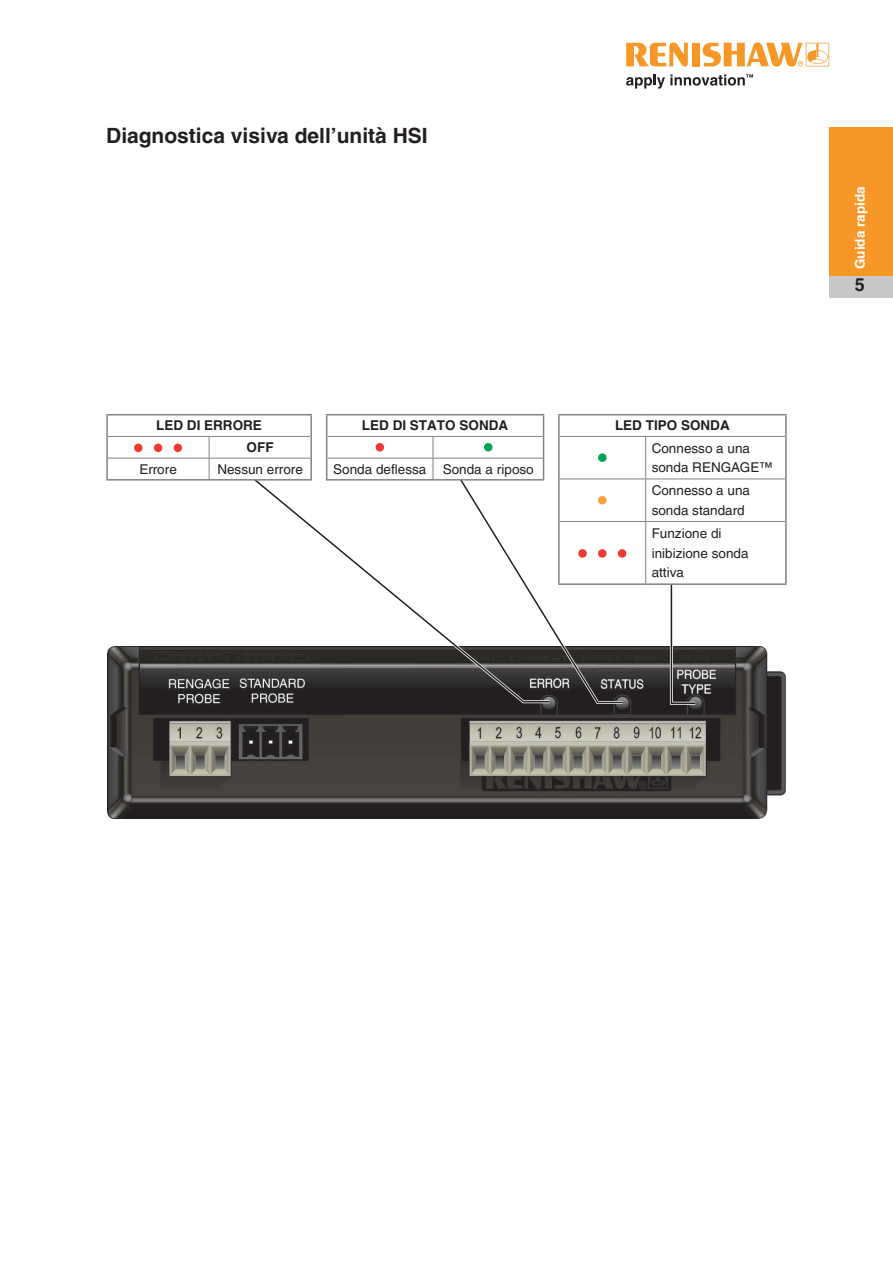
<style>
.page{position:relative;width:893px;height:1263px;background:#fff}
.page>*{position:absolute;margin:0;border:0;box-sizing:border-box;transform-origin:0 0}
.Heading_1{font:700 21px "Helvetica LT Pro";color:#231f20}
.t1{font:700 18px "Helvetica LT Pro";color:#231f20}
._9pt_table_text{font:13.5px/19.5px "Helvetica LT Pro";color:#231f20}
._6_pt_left{font:13.5px/19.5px "Helvetica LT Pro";color:#231f20}
.Trigger_Logic{font:700 13.5px "Helvetica LT Pro";color:#231f20}
.t2{font:700 13.5px "Helvetica LT Pro";color:#fff}
</style>
<div class="page">
<svg style="left:626px;top:43px;width:62px;height:24px"></svg>
<div style="left:692px;top:43px;width:8px;height:23px;background:#f79727"></div>
<svg style="left:703px;top:43px;width:126px;height:24px"></svg>
<svg style="left:626px;top:74px;width:127px;height:15px"></svg>
<div style="left:829px;top:128px;width:64px;height:148px;background:#f79727"></div>
<div style="left:829px;top:276px;width:64px;height:22px;background:#c7c8ca"></div>
<img style="left:107px;top:646px;width:679px;height:173px">
<svg style="left:253px;top:481px;width:66px;height:222px"></svg>
<svg style="left:668px;top:585px;width:30px;height:121px"></svg>
<hr style="left:310px;top:415px;width:2px;height:21px;background:#808285">
<hr style="left:106px;top:414px;width:103px;height:1px;background:#808285">
<hr style="left:106px;top:415px;width:2px;height:21px;background:#808285">
<hr style="left:209px;top:414px;width:103px;height:1px;background:#808285">
<hr style="left:106px;top:436px;width:2px;height:22px;background:#808285">
<hr style="left:310px;top:436px;width:2px;height:22px;background:#808285">
<hr style="left:106px;top:458px;width:2px;height:21px;background:#808285">
<hr style="left:310px;top:458px;width:2px;height:21px;background:#808285">
<hr style="left:106px;top:479px;width:103px;height:2px;background:#808285">
<hr style="left:209px;top:479px;width:103px;height:2px;background:#808285">
<hr style="left:108px;top:436px;width:101px;height:1px;background:#808285">
<hr style="left:209px;top:436px;width:101px;height:1px;background:#808285">
<hr style="left:108px;top:458px;width:101px;height:1px;background:#808285">
<hr style="left:209px;top:458px;width:101px;height:1px;background:#808285">
<svg style="left:209px;top:437px;width:1px;height:42px"></svg>
<div style="left:135px;top:444px;width:7px;height:7px;background:#ee3b32;border-radius:50%"></div>
<div style="left:134px;top:444px;width:9px;height:8px;border:2px solid #ee3b32;border-radius:50%"></div>
<div style="left:155px;top:444px;width:7px;height:7px;background:#ee3b32;border-radius:50%"></div>
<div style="left:154px;top:444px;width:8px;height:8px;border:2px solid #ee3b32;border-radius:50%"></div>
<div style="left:174px;top:444px;width:7px;height:7px;background:#ee3b32;border-radius:50%"></div>
<div style="left:174px;top:444px;width:8px;height:8px;border:2px solid #ee3b32;border-radius:50%"></div>
<hr style="left:326px;top:414px;width:107px;height:1px;background:#808285">
<hr style="left:433px;top:414px;width:111px;height:1px;background:#808285">
<svg style="left:319px;top:415px;width:306px;height:290px"></svg>
<div style="left:376px;top:444px;width:7px;height:7px;background:#ee3b32;border-radius:50%"></div>
<div style="left:376px;top:443px;width:8px;height:8px;border:2px solid #ee3b32;border-radius:50%"></div>
<div style="left:485px;top:444px;width:7px;height:7px;background:#00a54f;border-radius:50%"></div>
<div style="left:484px;top:443px;width:8px;height:8px;border:2px solid #00a54f;border-radius:50%"></div>
<hr style="left:785px;top:415px;width:2px;height:21px;background:#808285">
<hr style="left:558px;top:414px;width:88px;height:1px;background:#808285">
<hr style="left:558px;top:415px;width:2px;height:21px;background:#808285">
<hr style="left:646px;top:414px;width:141px;height:1px;background:#808285">
<hr style="left:558px;top:436px;width:2px;height:43px;background:#808285">
<hr style="left:785px;top:436px;width:2px;height:43px;background:#808285">
<hr style="left:558px;top:479px;width:2px;height:42px;background:#808285">
<hr style="left:785px;top:479px;width:2px;height:42px;background:#808285">
<hr style="left:558px;top:521px;width:2px;height:62px;background:#808285">
<hr style="left:785px;top:521px;width:2px;height:62px;background:#808285">
<hr style="left:558px;top:583px;width:88px;height:2px;background:#808285">
<hr style="left:646px;top:583px;width:141px;height:2px;background:#808285">
<hr style="left:560px;top:436px;width:86px;height:1px;background:#808285">
<hr style="left:646px;top:436px;width:139px;height:1px;background:#808285">
<hr style="left:645px;top:437px;width:1px;height:42px;background:#808285">
<hr style="left:560px;top:479px;width:86px;height:1px;background:#808285">
<hr style="left:646px;top:479px;width:139px;height:1px;background:#808285">
<hr style="left:645px;top:479px;width:1px;height:42px;background:#808285">
<hr style="left:560px;top:521px;width:86px;height:1px;background:#808285">
<hr style="left:646px;top:521px;width:139px;height:1px;background:#808285">
<hr style="left:645px;top:522px;width:1px;height:61px;background:#808285">
<div style="left:599px;top:454px;width:7px;height:7px;background:#00a54f;border-radius:50%"></div>
<div style="left:598px;top:453px;width:9px;height:9px;border:2px solid #00a54f;border-radius:50%"></div>
<div style="left:599px;top:497px;width:7px;height:7px;background:#f9a03a;border-radius:50%"></div>
<div style="left:598px;top:496px;width:9px;height:8px;border:2px solid #f9a03a;border-radius:50%"></div>
<div style="left:579px;top:550px;width:7px;height:7px;background:#ee3b32;border-radius:50%"></div>
<div style="left:578px;top:549px;width:9px;height:9px;border:2px solid #ee3b32;border-radius:50%"></div>
<div style="left:599px;top:550px;width:7px;height:7px;background:#ee3b32;border-radius:50%"></div>
<div style="left:598px;top:549px;width:9px;height:9px;border:2px solid #ee3b32;border-radius:50%"></div>
<div style="left:619px;top:550px;width:7px;height:7px;background:#ee3b32;border-radius:50%"></div>
<div style="left:618px;top:549px;width:8px;height:9px;border:2px solid #ee3b32;border-radius:50%"></div>
<p class="Heading_1" style="left:106px;top:122px;width:323px">Diagnostica visiva dell’unità HSI</p>
<p class="Trigger_Logic" style="left:156px;top:417px;width:107px">LED DI ERRORE</p>
<p class="Trigger_Logic" style="left:247px;top:439px;width:28px">OFF</p>
<p class="_9pt_table_text" style="left:139px;top:459px;width:39px">Errore</p>
<p class="_9pt_table_text" style="left:217px;top:459px;width:87px">Nessun errore</p>
<p class="Trigger_Logic" style="left:362px;top:417px;width:148px">LED DI STATO SONDA</p>
<p class="_9pt_table_text" style="left:333px;top:459px;width:95px">Sonda deflessa</p>
<p class="_9pt_table_text" style="left:443px;top:459px;width:93px">Sonda a riposo</p>
<p class="Trigger_Logic" style="left:615px;top:417px;width:116px">LED TIPO SONDA</p>
<p class="_9pt_table_text" style="left:652px;top:438px;width:123px">Connesso a una sonda RENGAGE™</p>
<p class="_6_pt_left" style="left:652px;top:481px;width:100px">Connesso a una sonda standard</p>
<p class="_6_pt_left" style="left:652px;top:524px;width:98px">Funzione di inibizione sonda attiva</p>
<p class="t2" style="left:852px;top:269px;width:84px;rotate:-90deg">Guida rapida</p>
<h2 class="t1" style="left:855px;top:274px;width:12px">5</h2>
</div>
